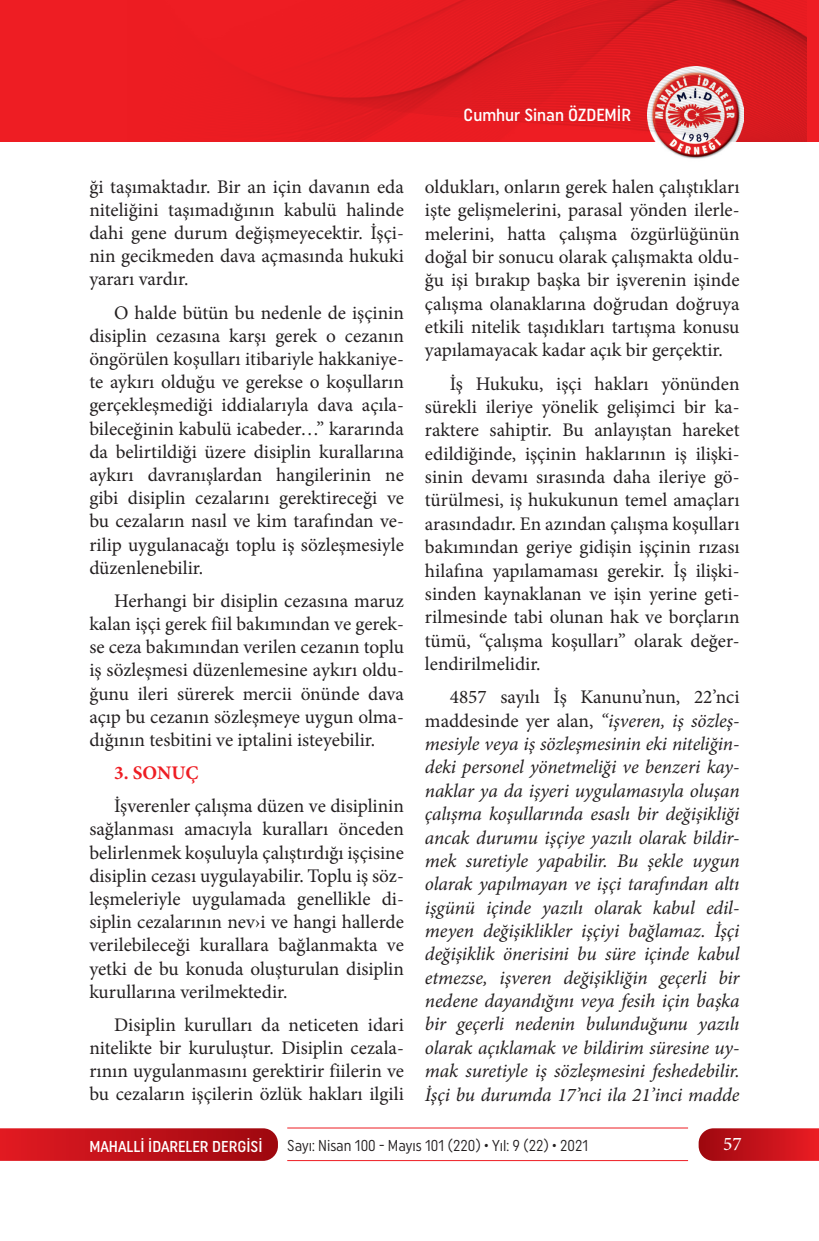
<style>
.page{position:relative;width:819px;height:1241px;background:#fff}
.page>*{position:absolute;margin:0;border:0;box-sizing:border-box;transform-origin:0 0}
.t1{font:19.25px/23.1px "Minion Pro";color:#231f20;text-align:justify}
.t2{font:italic 19.25px/23.3px "Minion Pro";letter-spacing:-.005em;color:#231f20;text-align:justify}
.t3{font:700 19.25px "Minion Pro";color:#ee1d23}
.t4{font:500 19.25px "Minion Pro";color:#fff}
.t5{font:500 17.5px "Uniform Condensed";color:#fff}
.t6{font:15.75px "Uniform Condensed";color:#231f20;scale:.95 1}
.t7{font:500 15.75px "Uniform Condensed";color:#fff}
.s1{font-style:normal}
</style>
<div class="page">
<svg style="left:0;top:1128px;width:278px;height:32px;background:#c1151c"></svg>
<svg style="left:698px;top:1128px;width:121px;height:32px;background:#c61a22"></svg>
<hr style="left:287px;top:1127px;width:401px;height:1px;background:#ee1d23">
<hr style="left:287px;top:1159px;width:401px;height:1px;background:#ee1d23">
<div style="left:0;top:0;width:819px;height:141px;background:#ee1d23"></div>
<img style="left:647px;top:141px;width:96px;height:18px">
<img style="left:256px;top:0;width:550px;height:141px">
<p class="t5" style="left:463px;top:105px;width:169px">Cumhur Sinan ÖZDEMİR</p>
<p class="t1" style="left:89px;top:175px;width:316px">ği taşımaktadır. Bir an için davanın eda niteliğini taşımadığının kabulü halinde dahi gene durum değişmeyecektir. İşçi&shy;nin gecikmeden dava açmasında hukuki yararı vardır.</p>
<p class="t1" style="left:89px;top:301px;width:316px;text-indent:25px">O halde bütün bu nedenle de işçinin disiplin cezasına karşı gerek o cezanın öngörülen koşulları itibariyle hakkaniye&shy;te aykırı olduğu ve gerekse o koşulların gerçekleşmediği iddialarıyla dava açıla&shy;bileceğinin kabulü icabeder…” kararında da belirtildiği üzere disiplin kurallarına aykırı davranışlardan hangilerinin ne gibi disiplin cezalarını gerektireceği ve bu cezaların nasıl ve kim tarafından ve&shy;rilip uygulanacağı toplu iş sözleşmesiyle düzenlenebilir.</p>
<p class="t1" style="left:89px;top:589px;width:316px;text-indent:25px">Herhangi bir disiplin cezasına maruz kalan işçi gerek fiil bakımından ve gerek&shy;se ceza bakımından verilen cezanın toplu iş sözleşmesi düzenlemesine aykırı oldu&shy;ğunu ileri sürerek mercii önünde dava açıp bu cezanın sözleşmeye uygun olma&shy;dığının tesbitini ve iptalini isteyebilir.</p>
<p class="t3" style="left:114px;top:759px;width:86px">3. SONUÇ</p>
<p class="t1" style="left:89px;top:794px;width:316px;text-indent:25px">İşverenler çalışma düzen ve disiplinin sağlanması amacıyla kuralları önceden belirlenmek koşuluyla çalıştırdığı işçisine disiplin cezası uygulayabilir. Toplu iş söz&shy;leşmeleriyle uygulamada genellikle di&shy;siplin cezalarının nev›i ve hangi hallerde verilebileceği kurallara bağlanmakta ve yetki de bu konuda oluşturulan disiplin kurullarına verilmektedir.</p>
<p class="t1" style="left:89px;top:1013px;width:316px;text-indent:25px">Disiplin kurulları da neticeten idari nitelikte bir kuruluştur. Disiplin cezala&shy;rının uygulanmasını gerektirir fiilerin ve bu cezaların işçilerin özlük hakları ilgili</p>
<p class="t1" style="left:425px;top:175px;width:316px">oldukları, onların gerek halen çalıştıkları işte gelişmelerini, parasal yönden ilerle&shy;melerini, hatta çalışma özgürlüğünün doğal bir sonucu olarak çalışmakta oldu&shy;ğu işi bırakıp başka bir işverenin işinde çalışma olanaklarına doğrudan doğruya etkili nitelik taşıdıkları tartışma konusu yapılamayacak kadar açık bir gerçektir.</p>
<p class="t1" style="left:425px;top:372px;width:316px;text-indent:25px">İş Hukuku, işçi hakları yönünden sürekli ileriye yönelik gelişimci bir ka&shy;raktere sahiptir. Bu anlayıştan hareket edildiğinde, işçinin haklarının iş ilişki&shy;sinin devamı sırasında daha ileriye gö&shy;türülmesi, iş hukukunun temel amaçları arasındadır. En azından çalışma koşulları bakımından geriye gidişin işçinin rızası hilafına yapılamaması gerekir. İş ilişki&shy;sinden kaynaklanan ve işin yerine geti&shy;rilmesinde tabi olunan hak ve borçların tümü, “çalışma koşulları” olarak değer&shy;lendirilmelidir.</p>
<p class="t2" style="left:425px;top:685px;width:316px;text-indent:25px"><span class="s1">4857 sayılı İş Kanunu’nun, 22’nci maddesinde yer alan,</span> “işveren, iş sözleş&shy;mesiyle veya iş sözleşmesinin eki niteliğin&shy;deki personel yönetmeliği ve benzeri kay&shy;naklar ya da işyeri uygulamasıyla oluşan çalışma koşullarında esaslı bir değişikliği ancak durumu işçiye yazılı olarak bildir&shy;mek suretiyle yapabilir. Bu şekle uygun olarak yapılmayan ve işçi tarafından altı işgünü içinde yazılı olarak kabul edil&shy;meyen değişiklikler işçiyi bağlamaz. İşçi değişiklik önerisini bu süre içinde kabul etmezse, işveren değişikliğin geçerli bir nedene dayandığını veya fesih için başka bir geçerli nedenin bulunduğunu yazılı olarak açıklamak ve bildirim süresine uy&shy;mak suretiyle iş sözleşmesini feshedebilir.<br>İşçi bu durumda 17’nci ila 21’inci madde</p>
<p class="t7" style="left:89px;top:1136px;width:175px">MAHALLİ İDARELER DERGİSİ</p>
<p class="t6" style="left:287px;top:1136px;width:318px">Sayı: Nisan 100 - Mayıs 101 (220) • Yıl: 9 (22) • 2021</p>
<p class="t4" style="left:723px;top:1131px;width:20px">57</p>
</div>
